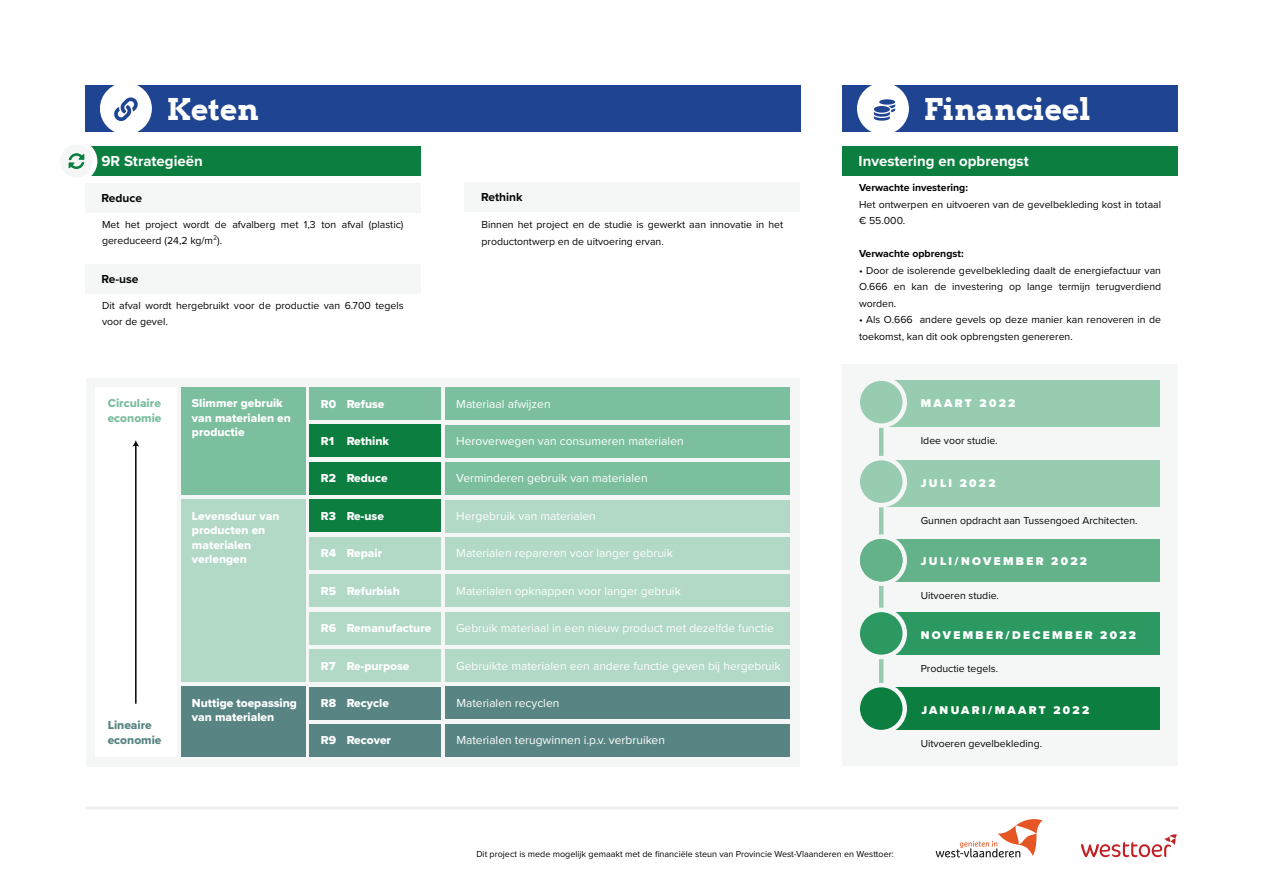
<style>
.page{position:relative;width:1263px;height:893px;background:#fff}
.page>*{position:absolute;margin:0;border:0;box-sizing:border-box;transform-origin:0 0}
.t1{font:700 30px "Arvo";color:#fff}
.t2{font:700 15px "Proxima Nova";color:#fff}
.t3{font:12px "Proxima Nova";color:#fff}
.t4{font:12px/14.4px "Proxima Nova Extrabld";color:#fff}
.t5{font:700 12px "Proxima Nova";color:#040503}
.t6{font:12px/14.4px "Proxima Nova Extrabld";color:#7bbf9e}
.t7{font:12px/14.4px "Proxima Nova Extrabld";color:#588583}
.t8{font:900 11.7px "Proxima Nova";letter-spacing:.2em;color:#fff}
.t9{font:10.5px/16.5px "Proxima Nova";color:#040503}
.t10{font:700 10.5px "Proxima Nova";color:#040503}
.t11{font:9px "Proxima Nova";color:#040503}
</style>
<div class="page">
<div style="left:85px;top:86px;width:715px;height:46px;background:#1e4492"></div>
<div style="left:100px;top:83px;width:52px;height:52px;background:#fff;border-radius:50%"></div>
<div style="left:842px;top:86px;width:336px;height:46px;background:#1e4492"></div>
<div style="left:857px;top:83px;width:52px;height:52px;background:#fff;border-radius:50%"></div>
<svg style="left:874px;top:99px;width:21px;height:22px"></svg>
<div style="left:86px;top:378px;width:713px;height:388px;background:#f5f7f7"></div>
<div style="left:310px;top:387px;width:131px;height:33px;background:#7bbf9e"></div>
<div style="left:181px;top:387px;width:125px;height:108px;background:#7bbf9e"></div>
<div style="left:95px;top:387px;width:81px;height:370px;background:#fff"></div>
<div style="left:181px;top:499px;width:125px;height:183px;background:#b1d9c5"></div>
<div style="left:181px;top:686px;width:125px;height:71px;background:#588583"></div>
<div style="left:445px;top:649px;width:345px;height:33px;background:#b1d9c5"></div>
<div style="left:445px;top:686px;width:345px;height:33px;background:#588583"></div>
<div style="left:445px;top:724px;width:345px;height:33px;background:#588583"></div>
<div style="left:445px;top:574px;width:345px;height:33px;background:#b1d9c5"></div>
<div style="left:445px;top:612px;width:345px;height:33px;background:#b1d9c5"></div>
<div style="left:445px;top:500px;width:345px;height:33px;background:#b1d9c5"></div>
<div style="left:445px;top:537px;width:345px;height:33px;background:#b1d9c5"></div>
<div style="left:445px;top:425px;width:345px;height:33px;background:#7bbf9e"></div>
<div style="left:445px;top:387px;width:345px;height:33px;background:#7bbf9e"></div>
<div style="left:445px;top:462px;width:345px;height:33px;background:#7bbf9e"></div>
<div style="left:310px;top:424px;width:131px;height:33px;background:#0c7e3f"></div>
<div style="left:310px;top:462px;width:131px;height:33px;background:#0c7e3f"></div>
<div style="left:310px;top:499px;width:131px;height:33px;background:#0c7e3f"></div>
<div style="left:310px;top:537px;width:131px;height:33px;background:#b1d9c5"></div>
<div style="left:310px;top:574px;width:131px;height:33px;background:#b1d9c5"></div>
<div style="left:310px;top:612px;width:131px;height:33px;background:#b1d9c5"></div>
<div style="left:310px;top:649px;width:131px;height:33px;background:#b1d9c5"></div>
<div style="left:310px;top:686px;width:131px;height:33px;background:#588583"></div>
<div style="left:310px;top:724px;width:131px;height:33px;background:#588583"></div>
<svg style="left:132px;top:440px;width:7px;height:264px"></svg>
<div style="left:85px;top:183px;width:335px;height:29px;background:#f5f7f7"></div>
<div style="left:85px;top:264px;width:335px;height:29px;background:#f5f7f7"></div>
<div style="left:465px;top:183px;width:335px;height:29px;background:#f5f7f7"></div>
<div style="left:85px;top:147px;width:335px;height:29px;background:#0c7e3f"></div>
<div style="left:842px;top:364px;width:336px;height:401px;background:#f5f7f7"></div>
<hr style="left:879px;top:402px;width:4px;height:308px;background:#97ccb1">
<div style="left:881px;top:460px;width:279px;height:46px;background:#97ccb1"></div>
<svg style="left:860px;top:456px;width:47px;height:51px"></svg>
<div style="left:881px;top:381px;width:279px;height:46px;background:#97ccb1"></div>
<svg style="left:860px;top:380px;width:47px;height:48px"></svg>
<div style="left:881px;top:539px;width:279px;height:42px;background:#64b289"></div>
<svg style="left:860px;top:534px;width:47px;height:52px"></svg>
<div style="left:881px;top:612px;width:279px;height:43px;background:#2d9962"></div>
<svg style="left:860px;top:608px;width:47px;height:51px"></svg>
<div style="left:881px;top:687px;width:279px;height:43px;background:#0c7e3f"></div>
<svg style="left:860px;top:683px;width:47px;height:47px"></svg>
<div style="left:860px;top:539px;width:42px;height:42px;background:#64b289;border-radius:50%"></div>
<svg style="left:114px;top:97px;width:24px;height:24px"></svg>
<hr style="left:86px;top:806px;width:1092px;height:3px;background:#edeff0">
<svg style="left:68px;top:146px;width:29px;height:30px"></svg>
<div style="left:842px;top:147px;width:335px;height:29px;background:#0c7e3f"></div>
<svg style="left:936px;top:819px;width:106px;height:38px"></svg>
<svg style="left:1081px;top:834px;width:96px;height:23px"></svg>
<h1 class="t1" style="left:167px;top:90px;width:94px">Keten</h1>
<h1 class="t1" style="left:924px;top:90px;width:168px">Financieel</h1>
<h2 class="t2" style="left:102px;top:150px;width:103px">9R Strategieën</h2>
<p class="t5" style="left:102px;top:189px;width:42px">Reduce</p>
<p class="t9" style="left:102px;top:215px;width:303px">Met het project wordt de afvalberg met 1,3 ton afval (plastic) gereduceerd (24,2 kg/m²).</p>
<p class="t5" style="left:102px;top:270px;width:38px">Re-use</p>
<p class="t9" style="left:102px;top:296px;width:303px">Dit afval wordt hergebruikt voor de productie van 6.700 tegels voor de gevel.</p>
<p class="t5" style="left:481px;top:188px;width:43px">Rethink</p>
<p class="t9" style="left:481px;top:216px;width:303px">Binnen het project en de studie is gewerkt aan innovatie in het productontwerp en de uitvoering ervan.</p>
<h2 class="t2" style="left:858px;top:150px;width:172px">Investering en opbrengst</h2>
<p class="t10" style="left:859px;top:180px;width:110px">Verwachte investering:</p>
<p class="t9" style="left:859px;top:195px;width:304px">Het ontwerpen en uitvoeren van de gevelbekleding kost in totaal € 55.000.</p>
<p class="t10" style="left:859px;top:246px;width:106px">Verwachte opbrengst:</p>
<p class="t9" style="left:859px;top:261px;width:304px;text-align:justify">• Door de isolerende gevelbekleding daalt de energiefactuur van O.666 en kan de investering op lange termijn terugverdiend worden.</p>
<p class="t9" style="left:859px;top:311px;width:304px">• Als O.666 andere gevels op deze manier kan renoveren in de toekomst, kan dit ook opbrengsten genereren.</p>
<p class="t6" style="left:108px;top:396px;width:55px">Circulaire economie</p>
<p class="t7" style="left:108px;top:718px;width:55px">Lineaire economie</p>
<p class="t4" style="left:192px;top:396px;width:92px">Slimmer gebruik</p>
<p class="t4" style="left:321px;top:396px;width:17px">R0</p>
<p class="t4" style="left:192px;top:410px;width:101px">van materialen en productie</p>
<p class="t4" style="left:347px;top:396px;width:39px">Refuse</p>
<p class="t4" style="left:321px;top:434px;width:70px">R1 Rethink</p>
<p class="t4" style="left:321px;top:471px;width:68px">R2 Reduce</p>
<p class="t4" style="left:321px;top:508px;width:65px">R3 Re-use</p>
<p class="t4" style="left:321px;top:546px;width:63px">R4 Repair</p>
<p class="t4" style="left:321px;top:583px;width:80px">R5 Refurbish</p>
<p class="t4" style="left:321px;top:621px;width:112px">R6 Remanufacture</p>
<p class="t4" style="left:321px;top:658px;width:90px">R7 Re-purpose</p>
<p class="t4" style="left:321px;top:696px;width:69px">R8 Recycle</p>
<p class="t4" style="left:321px;top:733px;width:72px">R9 Recover</p>
<p class="t4" style="left:192px;top:508px;width:89px">Levensduur van producten en materialen verlengen</p>
<p class="t4" style="left:192px;top:695px;width:107px">Nuttige toepassing van materialen</p>
<p class="t3" style="left:456px;top:395px;width:96px">Materiaal afwijzen</p>
<p class="t3" style="left:456px;top:432px;width:229px">Heroverwegen van consumeren materialen</p>
<p class="t3" style="left:456px;top:469px;width:193px">Verminderen gebruik van materialen</p>
<p class="t3" style="left:456px;top:507px;width:141px">Hergebruik van materialen</p>
<p class="t3" style="left:456px;top:544px;width:218px">Materialen repareren voor langer gebruik</p>
<p class="t3" style="left:456px;top:582px;width:226px">Materialen opknappen voor langer gebruik</p>
<p class="t3" style="left:456px;top:619px;width:319px">Gebruik materiaal in een nieuw product met dezelfde functie</p>
<p class="t3" style="left:456px;top:657px;width:326px">Gebruikte materialen een andere functie geven bij hergebruik</p>
<p class="t3" style="left:456px;top:694px;width:105px">Materialen recyclen</p>
<p class="t3" style="left:456px;top:731px;width:210px">Materialen terugwinnen i.p.v. verbruiken</p>
<p class="t8" style="left:921px;top:395px;width:96px">MAART 2022</p>
<p class="t9" style="left:921px;top:432px;width:78px">Idee voor studie.</p>
<p class="t8" style="left:921px;top:474px;width:76px">JULI 2022</p>
<p class="t9" style="left:921px;top:512px;width:218px">Gunnen opdracht aan Tussengoed Architecten.</p>
<p class="t8" style="left:921px;top:553px;width:168px">JULI/NOVEMBER 2022</p>
<p class="t9" style="left:921px;top:587px;width:80px">Uitvoeren studie.</p>
<p class="t8" style="left:921px;top:626px;width:217px">NOVEMBER/DECEMBER 2022</p>
<p class="t9" style="left:921px;top:660px;width:79px">Productie tegels.</p>
<p class="t8" style="left:921px;top:701px;width:169px">JANUARI/MAART 2022</p>
<p class="t9" style="left:921px;top:735px;width:123px">Uitvoeren gevelbekleding.</p>
<p class="t11" style="left:476px;top:847px;width:419px">Dit project is mede mogelijk gemaakt met de financiële steun van Provincie West-Vlaanderen en Westtoer:</p>
</div>
